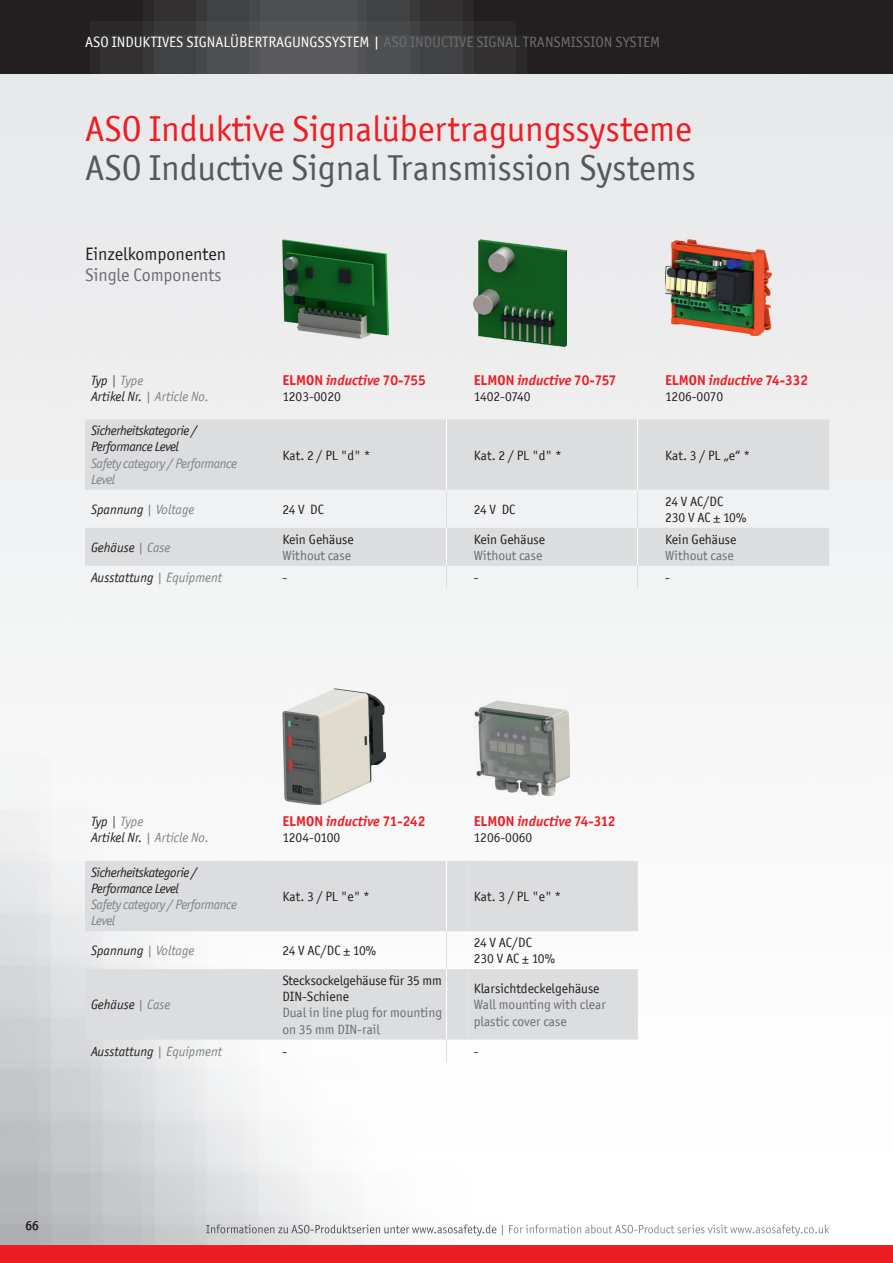
<style>
.page{position:relative;width:893px;height:1263px;background:#fff}
.page>*{position:absolute;margin:0;border:0;box-sizing:border-box;transform-origin:0 0}
.t1{font:36px "Officina San ITC";color:#ee1d23}
.t2{font:36px "Officina San ITC";color:#57585a}
.t3{font:18px "Officina San ITC";color:#231f20}
.t4{font:18px "Officina San ITC";color:#6c6d70}
.t5{font:15px "Officina San ITC";color:#fff}
.t6{font:700 14.25px "Officina San ITC";color:#ee1d23}
.t7{font:13.5px/16.2px "Officina San ITC";color:#231f20}
.t8{font:13.5px/16.2px "Officina San ITC";color:#6c6d70}
.t9{font:italic 13.5px "Officina San ITC";color:#231f20}
.t10{font:italic 13.5px/16.2px "Officina San ITC";letter-spacing:-.03em;color:#231f20}
.t11{font:italic 13.5px/16.2px "Officina San ITC";letter-spacing:-.03em;color:#808285}
.t12{font:italic 13.5px/16.2px "Officina San ITC";color:#808285}
.s1{color:#6c6d70}
.s2{color:#231f20}
.s3{font-style:normal;font-size:14.25px;color:#6c6d70}
.s4{font-style:italic}
.s5{color:#808285}
</style>
<div class="page">
<img style="left:0;top:74px;width:893px;height:1172px">
<div style="left:0;top:0;width:893px;height:74px;background:#231f20"></div>
<img style="left:143px;top:0;width:331px;height:22px">
<div style="left:473px;top:22px;width:43px;height:52px;background:#323031"></div>
<svg style="left:462px;top:22px;width:11px;height:13px"></svg>
<img style="left:462px;top:35px;width:11px;height:39px">
<img style="left:420px;top:22px;width:42px;height:52px">
<svg style="left:409px;top:22px;width:11px;height:13px"></svg>
<img style="left:409px;top:35px;width:11px;height:39px">
<div style="left:367px;top:22px;width:42px;height:52px;background:#4e4f50"></div>
<svg style="left:356px;top:0;width:12px;height:35px"></svg>
<img style="left:356px;top:35px;width:11px;height:39px">
<div style="left:314px;top:22px;width:42px;height:52px;background:#5a5a5d"></div>
<svg style="left:303px;top:22px;width:11px;height:13px"></svg>
<div style="left:250px;top:35px;width:64px;height:39px;background:#5a5a5d"></div>
<img style="left:100px;top:35px;width:1px;height:39px">
<div style="left:101px;top:22px;width:43px;height:52px;background:#323031"></div>
<svg style="left:144px;top:22px;width:10px;height:13px"></svg>
<img style="left:154px;top:22px;width:43px;height:13px">
<img style="left:144px;top:35px;width:63px;height:39px">
<svg style="left:197px;top:22px;width:10px;height:13px"></svg>
<div style="left:207px;top:22px;width:43px;height:52px;background:#4e4f50"></div>
<svg style="left:250px;top:22px;width:10px;height:13px"></svg>
<img style="left:260px;top:22px;width:43px;height:13px">
<div style="left:0;top:1246px;width:893px;height:17px;background:#ee1d23"></div>
<svg style="left:85px;top:419px;width:744px;height:147px;fill:#dcdddf"></svg>
<hr style="left:446px;top:419px;width:1px;height:71px;background:#fff">
<hr style="left:637px;top:419px;width:1px;height:71px;background:#fff">
<hr style="left:446px;top:528px;width:1px;height:38px;background:#fff">
<hr style="left:637px;top:528px;width:1px;height:38px;background:#fff">
<hr style="left:446px;top:490px;width:1px;height:38px;background:#dcdddf">
<hr style="left:637px;top:490px;width:1px;height:38px;background:#dcdddf">
<svg style="left:446px;top:566px;width:1px;height:22px"></svg>
<svg style="left:637px;top:566px;width:1px;height:22px"></svg>
<img style="left:282px;top:240px;width:107px;height:98px">
<img style="left:474px;top:240px;width:92px;height:106px">
<img style="left:665px;top:240px;width:106px;height:95px">
<svg style="left:85px;top:861px;width:553px;height:178px;fill:#dcdddf"></svg>
<svg style="left:446px;top:861px;width:22px;height:201px"></svg>
<hr style="left:446px;top:931px;width:1px;height:38px;background:#dcdddf">
<img style="left:282px;top:688px;width:104px;height:117px">
<img style="left:474px;top:682px;width:96px;height:113px">
<img style="left:206px;top:1224px;width:291px;height:12px">
<img style="left:502px;top:1224px;width:327px;height:12px">
<p class="t5" style="left:85px;top:33px;width:577px">ASO INDUKTIVES SIGNALÜBERTRAGUNGSSYSTEM | <span class="s1">ASO INDUCTIVE SIGNAL TRANSMISSION SYSTEM</span></p>
<h1 class="t1" style="left:85px;top:108px;width:608px">ASO Induktive Signalübertragungssysteme</h1>
<h1 class="t2" style="left:85px;top:147px;width:612px">ASO Inductive Signal Transmission Systems</h1>
<h2 class="t3" style="left:85px;top:243px;width:143px">Einzelkomponenten</h2>
<h2 class="t4" style="left:85px;top:265px;width:138px">Single Components</h2>
<p class="t12" style="left:91px;top:372px;width:119px"><span class="s2">Typ</span> <span class="s3">|</span> Type<br><span class="s2">Artikel Nr.</span> | Article No.</p>
<p class="t6" style="left:282px;top:371px;width:145px">ELMON <span class="s4">inductive</span> 70-755</p>
<p class="t7" style="left:282px;top:388px;width:60px">1203-0020</p>
<p class="t6" style="left:474px;top:371px;width:144px">ELMON <span class="s4">inductive</span> 70-757</p>
<p class="t7" style="left:474px;top:388px;width:58px">1402-0740</p>
<p class="t6" style="left:665px;top:371px;width:144px">ELMON <span class="s4">inductive</span> 74-332</p>
<p class="t7" style="left:665px;top:388px;width:60px">1206-0070</p>
<p class="t10" style="left:91px;top:423px;width:108px">Sicherheitskategorie /<br>Performance Level</p>
<p class="t11" style="left:91px;top:455px;width:148px">Safety category / Performance<br>Level</p>
<p class="t7" style="left:282px;top:447px;width:90px">Kat. 2 / PL "d" *</p>
<p class="t7" style="left:474px;top:447px;width:90px">Kat. 2 / PL "d" *</p>
<p class="t7" style="left:665px;top:447px;width:87px">Kat. 3 / PL „e“ *</p>
<p class="t9" style="left:91px;top:502px;width:105px">Spannung <span class="s5">| Voltage</span></p>
<p class="t7" style="left:282px;top:501px;width:43px">24 V DC</p>
<p class="t7" style="left:474px;top:501px;width:43px">24 V DC</p>
<p class="t7" style="left:665px;top:493px;width:83px">24 V AC/DC<br>230 V AC ± 10%</p>
<p class="t9" style="left:91px;top:540px;width:81px">Gehäuse <span class="s5">| Case</span></p>
<p class="t7" style="left:282px;top:531px;width:73px">Kein Gehäuse</p>
<p class="t8" style="left:282px;top:547px;width:70px">Without case</p>
<p class="t7" style="left:474px;top:531px;width:73px">Kein Gehäuse</p>
<p class="t8" style="left:474px;top:547px;width:70px">Without case</p>
<p class="t7" style="left:665px;top:531px;width:73px">Kein Gehäuse</p>
<p class="t8" style="left:665px;top:547px;width:70px">Without case</p>
<p class="t9" style="left:91px;top:570px;width:133px">Ausstattung <span class="s5">| Equipment</span></p>
<p class="t7" style="left:282px;top:569px;width:6px">-</p>
<p class="t7" style="left:474px;top:569px;width:6px">-</p>
<p class="t7" style="left:665px;top:569px;width:6px">-</p>
<p class="t12" style="left:91px;top:813px;width:119px"><span class="s2">Typ</span> <span class="s3">|</span> Type<br><span class="s2">Artikel Nr.</span> | Article No.</p>
<p class="t6" style="left:282px;top:812px;width:145px">ELMON <span class="s4">inductive</span> 71-242</p>
<p class="t7" style="left:282px;top:830px;width:59px">1204-0100</p>
<p class="t6" style="left:474px;top:812px;width:143px">ELMON <span class="s4">inductive</span> 74-312</p>
<p class="t7" style="left:474px;top:830px;width:60px">1206-0060</p>
<p class="t10" style="left:91px;top:864px;width:108px">Sicherheitskategorie /<br>Performance Level</p>
<p class="t11" style="left:91px;top:896px;width:148px">Safety category / Performance<br>Level</p>
<p class="t7" style="left:282px;top:888px;width:89px">Kat. 3 / PL "e" *</p>
<p class="t7" style="left:474px;top:888px;width:89px">Kat. 3 / PL "e" *</p>
<p class="t9" style="left:91px;top:943px;width:105px">Spannung <span class="s5">| Voltage</span></p>
<p class="t7" style="left:282px;top:942px;width:95px">24 V AC/DC ± 10%</p>
<p class="t7" style="left:474px;top:934px;width:83px">24 V AC/DC<br>230 V AC ± 10%</p>
<p class="t9" style="left:91px;top:997px;width:81px">Gehäuse <span class="s5">| Case</span></p>
<p class="t7" style="left:282px;top:972px;width:161px">Stecksockelgehäuse für 35 mm<br>DIN-Schiene</p>
<p class="t8" style="left:282px;top:1005px;width:161px">Dual in line plug for mounting on 35 mm DIN-rail</p>
<p class="t7" style="left:474px;top:980px;width:127px">Klarsichtdeckelgehäuse</p>
<p class="t8" style="left:474px;top:996px;width:134px">Wall mounting with clear plastic cover case</p>
<p class="t9" style="left:91px;top:1043px;width:133px">Ausstattung <span class="s5">| Equipment</span></p>
<p class="t7" style="left:282px;top:1043px;width:6px">-</p>
<p class="t7" style="left:474px;top:1043px;width:6px">-</p>
<p class="t7" style="left:26px;top:1217px;width:15px">66</p>
</div>
